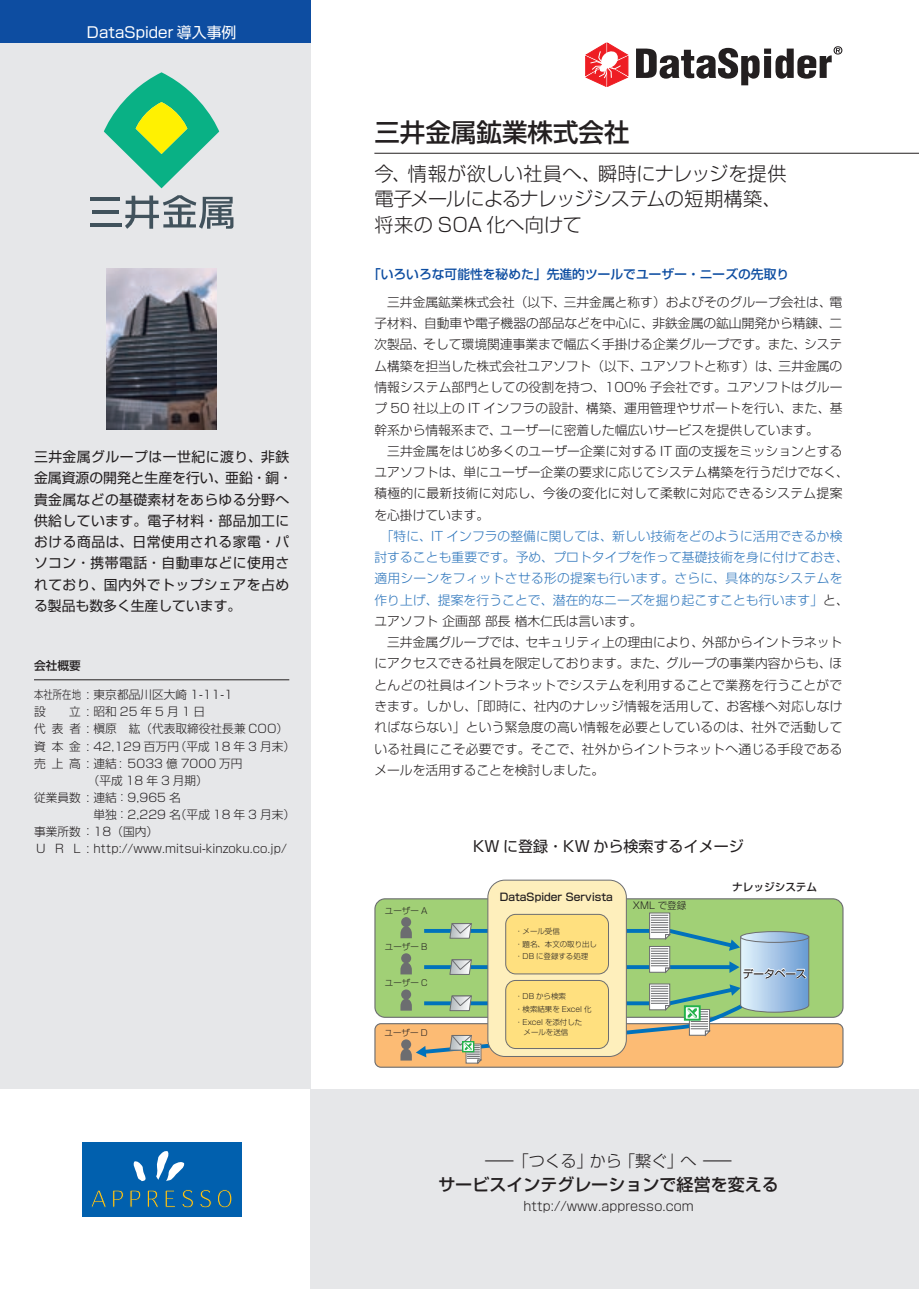
<style>
.page{position:relative;width:919px;height:1289px;background:#fff}
.page>*{position:absolute;margin:0;border:0;box-sizing:border-box;transform-origin:0 0}
.t1{font:500 25.5px "Shin Go";color:#231f20}
.t2{font:300 19.2px/25.5px "Shin Go";letter-spacing:-.015em;color:#231f20}
.t3{font:500 16.95px "Shin Go";color:#231f20}
.t4{font:300 15.9px "Shin Go";color:#231f20;scale:2 1}
.t5{font:15px "Shin Go";color:#231f20}
.t6{font:14.85px "Shin Go";color:#fff}
.t7{font:13.8px/21.3px "Shin Go";letter-spacing:.03em;color:#231f20}
.t8{font:300 12.75px/21.3px "Shin Go";letter-spacing:.005em;color:#231f20}
.t9{font:500 12.75px "Shin Go";color:#0d4da1}
.t10{font:300 11.7px "Shin Go";color:#231f20}
.t11{font:300 11.7px "Shin Go";color:#231f20;scale:.8 1}
.t12{font:300 11.7px "Shin Go";letter-spacing:.25em;color:#231f20}
.t13{font:500 11.7px "Shin Go";color:#231f20}
.t14{font:500 10.65px "Shin Go";color:#231f20}
.t15{font:300 10.65px "Shin Go";color:#231f20}
.t16{font:300 9.6px "Shin Go";color:#231f20}
.t17{font:300 8.55px "Shin Go";color:#231f20}
.t18{font:300 7.5px/12.8px "Shin Go";color:#231f20}
.s1{color:#2e76bc}
</style>
<div class="page">
<div style="left:0;top:43px;width:310px;height:1046px;background:#e6e7e9"></div>
<div style="left:310px;top:1089px;width:608px;height:199px;background:#e6e7e9"></div>
<div style="left:0;top:0;width:310px;height:43px;background:#0d4da1"></div>
<svg style="left:585px;top:43px;width:44px;height:44px"></svg>
<svg style="left:636px;top:46px;width:206px;height:39px"></svg>
<div style="left:82px;top:1141px;width:159px;height:75px;background:#0160ae"></div>
<svg style="left:91px;top:1190px;width:33px;height:17px"></svg>
<svg style="left:130px;top:1190px;width:11px;height:17px"></svg>
<svg style="left:147px;top:1190px;width:11px;height:17px"></svg>
<svg style="left:165px;top:1190px;width:10px;height:17px"></svg>
<svg style="left:182px;top:1189px;width:29px;height:18px"></svg>
<svg style="left:217px;top:1189px;width:15px;height:18px"></svg>
<svg style="left:133px;top:1161px;width:13px;height:20px"></svg>
<svg style="left:156px;top:1151px;width:29px;height:30px"></svg>
<hr style="left:34px;top:679px;width:255px;height:1px;background:#231f20">
<hr style="left:374px;top:153px;width:544px;height:1px;background:#231f20">
<img style="left:106px;top:268px;width:111px;height:161px">
<svg style="left:104px;top:72px;width:115px;height:116px"></svg>
<hr style="left:91px;top:198px;width:29px;height:3px;background:#41525c">
<hr style="left:92px;top:210px;width:27px;height:4px;background:#41525c">
<hr style="left:90px;top:223px;width:31px;height:4px;background:#41525c">
<svg style="left:125px;top:195px;width:108px;height:34px"></svg>
<div style="left:375px;top:898px;width:467px;height:119px;background:#a1d076;border-radius:10px"></div>
<div style="left:374px;top:898px;width:469px;height:119px;border:1px solid #6c6d70;border-radius:10px"></div>
<div style="left:375px;top:1023px;width:467px;height:44px;background:#fcbb74;border-radius:6px"></div>
<div style="left:374px;top:1023px;width:469px;height:44px;border:1px solid #6c6d70;border-radius:6px"></div>
<svg style="left:400px;top:912px;width:409px;height:151px"></svg>
<div style="left:488px;top:880px;width:138px;height:176px;background:#feefbc;border-radius:17px"></div>
<div style="left:487px;top:879px;width:139px;height:177px;border:1px solid #6c6d70;border-radius:17px"></div>
<div style="left:505px;top:914px;width:103px;height:59px;background:#ffe07f;border-radius:10px"></div>
<div style="left:505px;top:914px;width:104px;height:60px;border:1px solid #6c6d70;border-radius:10px"></div>
<div style="left:505px;top:980px;width:103px;height:68px;background:#ffe07f;border-radius:10px"></div>
<div style="left:505px;top:980px;width:104px;height:68px;border:1px solid #6c6d70;border-radius:10px"></div>
<p class="t6" style="left:87px;top:22px;width:151px">DataSpider 導入事例</p>
<h1 class="t1" style="left:374px;top:115px;width:257px">三井金属鉱業株式会社</h1>
<h2 class="t2" style="left:374px;top:160px;width:413px">今、情報が欲しい社員へ、瞬時にナレッジを提供電子メールによるナレッジシステムの短期構築、将来の SOA 化へ向けて</h2>
<p class="t9" style="left:368px;top:266px;width:422px">「いろいろな可能性を秘めた」先進的ツールでユーザー・ニーズの先取り</p>
<p class="t8" style="left:374px;top:291px;width:476px">　三井金属鉱業株式会社（以下、三井金属と称す）およびそのグループ会社は、電子材料、自動車や電子機器の部品などを中心に、非鉄金属の鉱山開発から精錬、二次製品、そして環境関連事業まで幅広く手掛ける企業グループです。また、システム構築を担当した株式会社ユアソフト（以下、ユアソフトと称す）は、三井金属の情報システム部門としての役割を持つ、100% 子会社です。ユアソフトはグループ 50 社以上の IT インフラの設計、構築、運用管理やサポートを行い、また、基幹系から情報系まで、ユーザーに密着した幅広いサービスを提供しています。<br>　三井金属をはじめ多くのユーザー企業に対する IT 面の支援をミッションとするユアソフトは、単にユーザー企業の要求に応じてシステム構築を行うだけでなく、積極的に最新技術に対応し、今後の変化に対して柔軟に対応できるシステム提案を心掛けています。</p>
<p class="t8" style="left:374px;top:525px;width:476px;text-indent:6px"><span class="s1">「特に、IT インフラの整備に関しては、新しい技術をどのように活用できるか検討することも重要です。予め、プロトタイプを作って基礎技術を身に付けておき、適用シーンをフィットさせる形の提案も行います。さらに、具体的なシステムを作り上げ、提案を行うことで、潜在的なニーズを掘り起こすことも行います」</span>と、ユアソフト 企画部 部長 楢木仁氏は言います。<br>　三井金属グループでは、セキュリティ上の理由により、外部からイントラネットにアクセスできる社員を限定しております。また、グループの事業内容からも、ほとんどの社員はイントラネットでシステムを利用することで業務を行うことができます。しかし、「即時に、社内のナレッジ情報を活用して、お客様へ対応しなければならない」という緊急度の高い情報を必要としているのは、社外で活動している社員にこそ必要です。そこで、社外からイントラネットへ通じる手段であるメールを活用することを検討しました。</p>
<p class="t7" style="left:34px;top:445px;width:260px">三井金属グループは一世紀に渡り、非鉄金属資源の開発と生産を行い、亜鉛・銅・貴金属などの基礎素材をあらゆる分野へ供給しています。電子材料・部品加工における商品は、日常使用される家電・パソコン・携帯電話・自動車などに使用されており、国内外でトップシェアを占める製品も数多く生産しています。</p>
<p class="t13" style="left:34px;top:657px;width:48px">会社概要</p>
<p class="t11" style="left:34px;top:687px;width:250px">本社所在地 : 東京都品川区大崎 1-11-1</p>
<p class="t12" style="left:34px;top:704px;width:173px">設　　立 : 昭和25年5月1日</p>
<p class="t10" style="left:34px;top:721px;width:256px">代 表 者 : 槇原　紘（代表取締役社長兼 COO）</p>
<p class="t10" style="left:34px;top:738px;width:262px">資 本 金 : 42,129 百万円（平成 18 年 3 月末）</p>
<p class="t10" style="left:34px;top:755px;width:210px">売 上 高 : 連結 : 5033 億 7000 万円</p>
<p class="t10" style="left:88px;top:772px;width:122px">（平成 18 年 3 月期）</p>
<p class="t10" style="left:34px;top:789px;width:148px">従業員数 : 連結 ： 9,965 名</p>
<p class="t10" style="left:94px;top:806px;width:203px">単独 ： 2,229 名（平成 18 年 3 月末）</p>
<p class="t10" style="left:34px;top:823px;width:126px">事業所数 ： 18（国内）</p>
<p class="t10" style="left:36px;top:840px;width:252px">U R L : http://www.mitsui-kinzoku.co.jp/</p>
<p class="t5" style="left:473px;top:836px;width:272px">KW に登録・KW から検索するイメージ</p>
<p class="t17" style="left:385px;top:905px;width:44px">ユーザー A</p>
<p class="t17" style="left:385px;top:941px;width:44px">ユーザー B</p>
<p class="t17" style="left:385px;top:977px;width:44px">ユーザー C</p>
<p class="t17" style="left:384px;top:1027px;width:45px">ユーザー D</p>
<p class="t14" style="left:500px;top:890px;width:114px">DataSpider Servista</p>
<p class="t18" style="left:515px;top:924px;width:83px">・メール受信<br>・題名、本文の取り出し・DB に登録する処理</p>
<p class="t18" style="left:515px;top:989px;width:78px">・DB から検索<br>・検索結果を Excel 化・Excel を添付した</p>
<p class="t18" style="left:517px;top:1025px;width:53px">　メールを送信</p>
<p class="t16" style="left:633px;top:899px;width:55px">XML で登録</p>
<p class="t14" style="left:732px;top:880px;width:87px">ナレッジシステム</p>
<p class="t15" style="left:742px;top:966px;width:65px">データベース</p>
<p class="t4" style="left:483px;top:1150px;width:126px">ー 「つくる」から 「繋ぐ」へ ー</p>
<h3 class="t3" style="left:438px;top:1173px;width:342px">サービスインテグレーションで経営を変える</h3>
<p class="t8" style="left:523px;top:1194px;width:172px">http://www.appresso.com</p>
</div>
